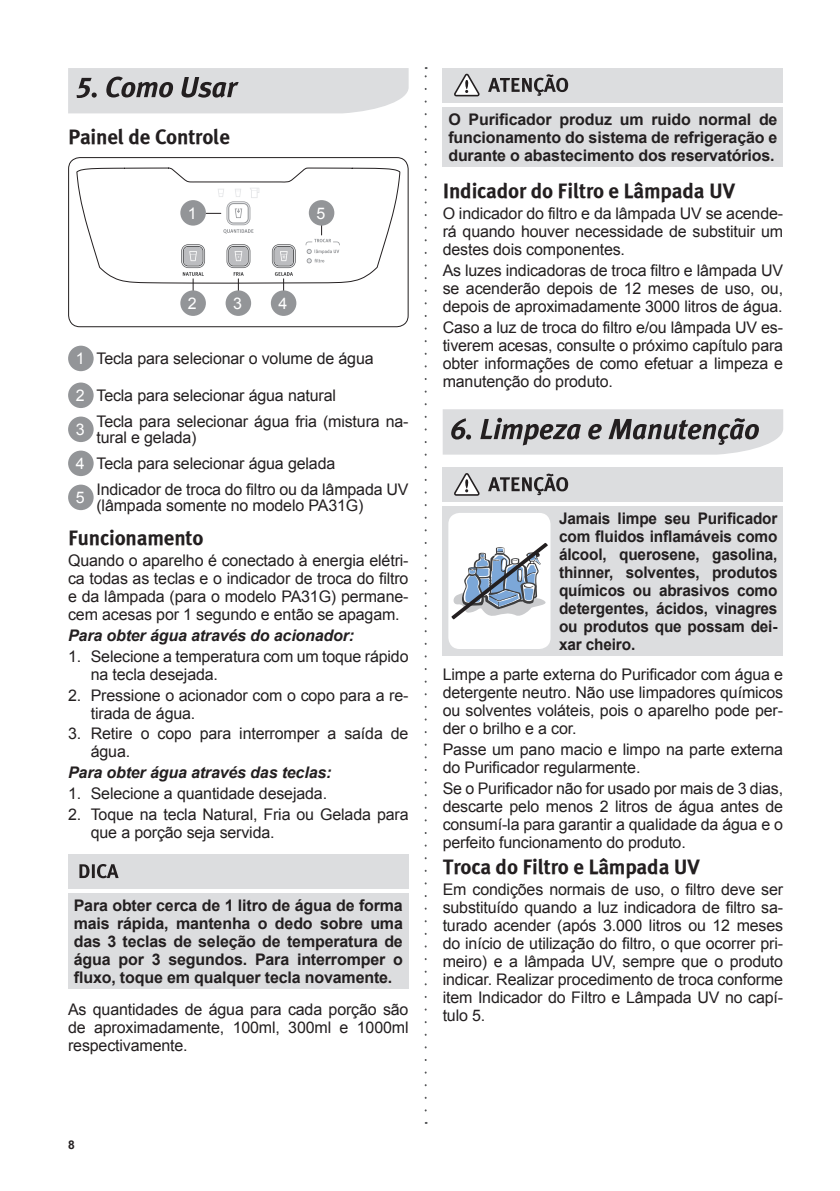
<style>
.page{position:relative;width:840px;height:1191px;background:#fff}
.page>*{position:absolute;margin:0;border:0;box-sizing:border-box;transform-origin:0 0}
.t1{font:21px "Meta Plus Bold Roman";letter-spacing:-.01em;color:#231f20}
.t2{font:16px/18px "Arial";letter-spacing:-.01em;color:#231f20;text-align:justify}
.t3{font:700 16px/18px "Arial";letter-spacing:-.01em;color:#231f20;text-align:justify}
.t4{font:700 16px/18px "Arial";letter-spacing:-.01em;color:#231f20;text-align:justify;scale:.96 1}
.t5{font:italic 700 16px "Arial";letter-spacing:-.01em;color:#231f20}
.t6{font:16px/34px "Arial";color:#fff;text-align:justify}
.t7{font:700 12px "Arial";color:#231f20}
</style>
<div class="page">
<svg style="left:424px;top:67px;width:2px;height:1043px"></svg>
<svg style="left:68px;top:68px;width:340px;height:45px"></svg>
<div style="left:68px;top:157px;width:340px;height:170px;border:1px solid #231f20;border-radius:11px"></div>
<svg style="left:442px;top:409px;width:340px;height:45px"></svg>
<div style="left:68px;top:893px;width:340px;height:95px;background:#dcdddf"></div>
<div style="left:442px;top:108px;width:340px;height:59px;background:#dcdddf"></div>
<div style="left:442px;top:68px;width:340px;height:34px;background:#dcdddf"></div>
<svg style="left:488px;top:74px;width:80px;height:22px"></svg>
<svg style="left:454px;top:74px;width:25px;height:22px"></svg>
<div style="left:442px;top:506px;width:340px;height:149px;background:#dcdddf"></div>
<div style="left:448px;top:513px;width:102px;height:136px;background:#fff;border-radius:11px"></div>
<svg style="left:451px;top:543px;width:97px;height:77px"></svg>
<div style="left:442px;top:467px;width:340px;height:34px;background:#dcdddf"></div>
<svg style="left:488px;top:473px;width:80px;height:22px"></svg>
<svg style="left:454px;top:473px;width:25px;height:23px"></svg>
<div style="left:68px;top:346px;width:26px;height:25px;background:#939598;border-radius:50%"></div>
<div style="left:68px;top:382px;width:26px;height:26px;background:#939598;border-radius:50%"></div>
<div style="left:68px;top:416px;width:26px;height:26px;background:#939598;border-radius:50%"></div>
<div style="left:68px;top:450px;width:26px;height:26px;background:#939598;border-radius:50%"></div>
<div style="left:68px;top:484px;width:26px;height:26px;background:#939598;border-radius:50%"></div>
<div style="left:180px;top:290px;width:26px;height:26px;background:#939598;border-radius:50%"></div>
<div style="left:225px;top:290px;width:26px;height:26px;background:#939598;border-radius:50%"></div>
<div style="left:271px;top:290px;width:25px;height:26px;background:#939598;border-radius:50%"></div>
<svg style="left:77px;top:168px;width:323px;height:123px"></svg>
<div style="left:180px;top:200px;width:26px;height:26px;background:#939598;border-radius:50%"></div>
<div style="left:68px;top:854px;width:340px;height:34px;background:#dcdddf"></div>
<svg style="left:79px;top:864px;width:39px;height:14px"></svg>
<h1 class="t1" style="left:68px;top:125px;width:163px">Painel de Controle</h1>
<p class="t6" style="left:188px;top:196px;width:10px">1</p>
<p class="t6" style="left:316px;top:196px;width:10px">5</p>
<p class="t6" style="left:188px;top:286px;width:10px">2</p>
<p class="t6" style="left:233px;top:286px;width:10px">3</p>
<p class="t6" style="left:278px;top:286px;width:10px">4</p>
<p class="t6" style="left:76px;top:342px;width:10px">1</p>
<p class="t6" style="left:76px;top:378px;width:10px">2<br>3<br>4<br>5</p>
<p class="t2" style="left:96px;top:350px;width:278px">Tecla para selecionar o volume de água</p>
<p class="t2" style="left:96px;top:382px;width:313px;line-height:26px">Tecla para selecionar água natural<br>Tecla para selecionar água fria (mistura na-</p>
<p class="t2" style="left:96px;top:425px;width:313px;line-height:26px;text-align:left">tural e gelada)<br>Tecla para selecionar água gelada<br>Indicador de troca do filtro ou da lâmpada UV</p>
<p class="t2" style="left:96px;top:497px;width:268px">(lâmpada somente no modelo PA31G)</p>
<h1 class="t1" style="left:68px;top:526px;width:137px">Funcionamento</h1>
<p class="t2" style="left:68px;top:551px;width:342px">Quando o aparelho é conectado à energia elétri&shy;ca todas as teclas e o indicador de troca do filtro e da lâmpada (para o modelo PA31G) permane&shy;cem acesas por 1 segundo e então se apagam.</p>
<p class="t5" style="left:68px;top:625px;width:287px">Para obter água através do acionador:</p>
<p class="t2" style="left:91px;top:647px;width:319px;text-indent:-23px">1. Selecione a temperatura com um toque rápido na tecla desejada.</p>
<p class="t2" style="left:91px;top:686px;width:319px;text-indent:-23px">2. Pressione o acionador com o copo para a re&shy;tirada de água.</p>
<p class="t2" style="left:91px;top:725px;width:319px;text-indent:-23px">3. Retire o copo para interromper a saída de água.</p>
<p class="t5" style="left:68px;top:762px;width:265px">Para obter água através das teclas:</p>
<p class="t2" style="left:68px;top:784px;width:260px">1. Selecione a quantidade desejada.</p>
<p class="t2" style="left:91px;top:805px;width:319px;text-indent:-23px">2. Toque na tecla Natural, Fria ou Gelada para que a porção seja servida.</p>
<p class="t3" style="left:74px;top:897px;width:330px">Para obter cerca de 1 litro de água de forma mais rápida, mantenha o dedo sobre uma das 3 teclas de seleção de temperatura de água por 3 segundos. Para interromper o fluxo, toque em qualquer tecla novamente.</p>
<p class="t2" style="left:68px;top:1001px;width:342px">As quantidades de água para cada porção são de aproximadamente, 100ml, 300ml e 1000ml respectivamente.</p>
<p class="t7" style="left:68px;top:1136px;width:8px">8</p>
<p class="t3" style="left:448px;top:111px;width:330px">O Purificador produz um ruido normal de funcionamento do sistema de refrigeração e durante o abastecimento dos reservatórios.</p>
<h1 class="t1" style="left:442px;top:179px;width:294px">Indicador do Filtro e Lâmpada UV</h1>
<p class="t2" style="left:442px;top:205px;width:342px">O indicador do filtro e da lâmpada UV se acende&shy;rá quando houver necessidade de substituir um destes dois componentes.</p>
<p class="t2" style="left:442px;top:262px;width:342px">As luzes indicadoras de troca filtro e lâmpada UV se acenderão depois de 12 meses de uso, ou, depois de aproximadamente 3000 litros de água.</p>
<p class="t2" style="left:442px;top:318px;width:342px">Caso a luz de troca do filtro e/ou lâmpada UV es&shy;tiverem acesas, consulte o próximo capítulo para obter informações de como efetuar a limpeza e manutenção do produto.</p>
<p class="t4" style="left:558px;top:509px;width:229px">Jamais limpe seu Purificador com fluidos inflamáveis como álcool, querosene, gasolina, thinner, solventes, produtos químicos ou abrasivos como detergentes, ácidos, vinagres ou produtos que possam dei&shy;xar cheiro.</p>
<p class="t2" style="left:442px;top:665px;width:342px">Limpe a parte externa do Purificador com água e detergente neutro. Não use limpadores químicos ou solventes voláteis, pois o aparelho pode per&shy;der o brilho e a cor.</p>
<p class="t2" style="left:442px;top:740px;width:342px">Passe um pano macio e limpo na parte externa do Purificador regularmente.</p>
<p class="t2" style="left:442px;top:779px;width:342px">Se o Purificador não for usado por mais de 3 dias, descarte pelo menos 2 litros de água antes de consumí-la para garantir a qualidade da água e o perfeito funcionamento do produto.</p>
<h1 class="t1" style="left:442px;top:855px;width:258px">Troca do Filtro e Lâmpada UV</h1>
<p class="t2" style="left:442px;top:880px;width:342px">Em condições normais de uso, o filtro deve ser substituído quando a luz indicadora de filtro sa&shy;turado acender (após 3.000 litros ou 12 meses do início de utilização do filtro, o que ocorrer pri&shy;meiro) e a lâmpada UV, sempre que o produto indicar. Realizar procedimento de troca conforme item Indicador do Filtro e Lâmpada UV no capí&shy;tulo 5.</p>
</div>
